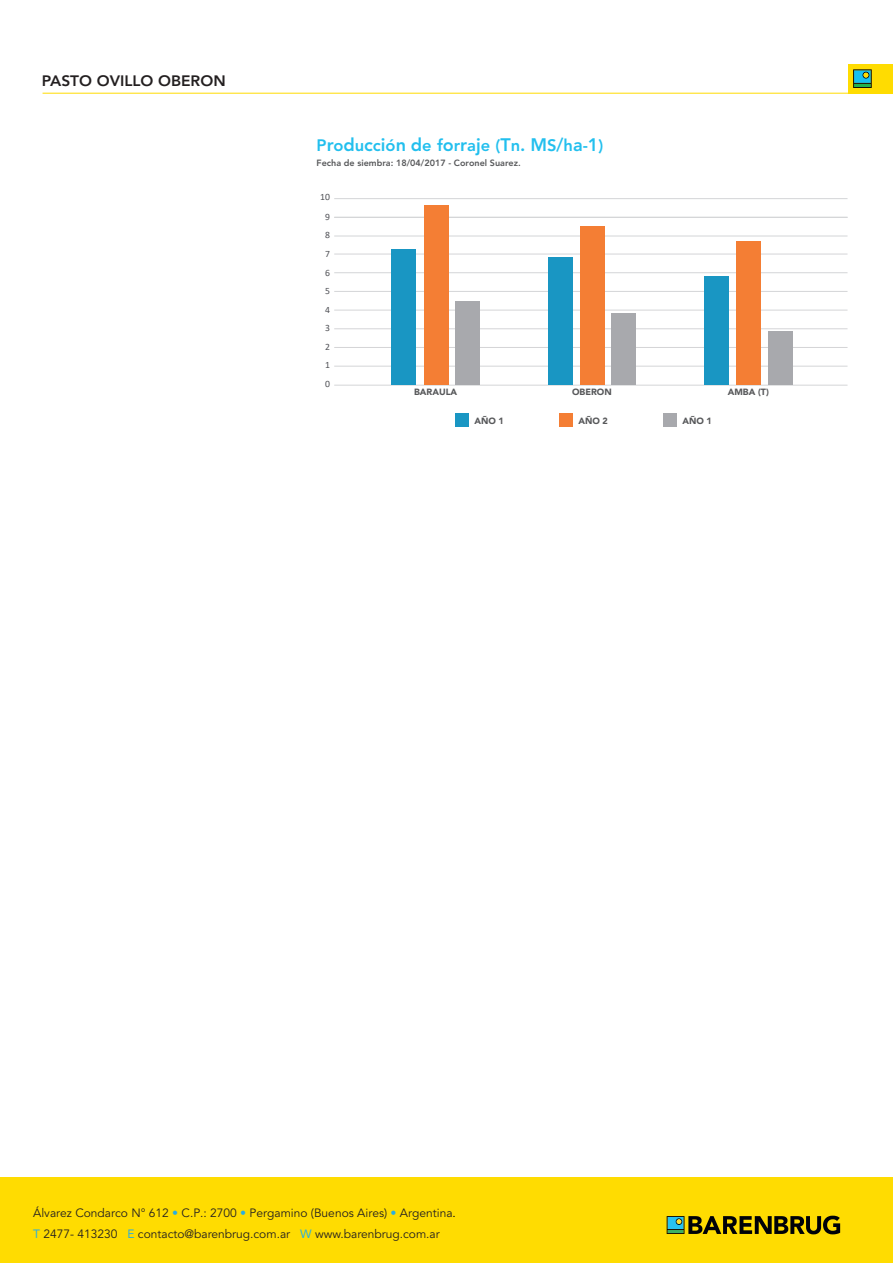
<style>
.page{position:relative;width:893px;height:1263px;background:#fff}
.page>*{position:absolute;margin:0;border:0;box-sizing:border-box;transform-origin:0 0}
.t1{font:800 16.5px "Avenir LT Std";color:#22bfee}
.t2{font:800 15px "Avenir LT Std";color:#231f20;scale:1.04 1}
.t3{font:12px/21.3px "Avenir LT Std";color:#231f20}
.t4{font:9.6px "Calibri";color:#525358}
.t5{font:800 9px "Avenir LT Std";color:#57585a}
.t6{font:900 9px "Avenir LT Std";color:#57585a}
.s1{font-size:18px}
.s2{color:#29aee1}
.s3{color:#000208}
</style>
<div class="page">
<div style="left:0;top:1178px;width:893px;height:85px;background:#ffdc01"></div>
<svg style="left:667px;top:1216px;width:173px;height:18px"></svg>
<div style="left:847px;top:64px;width:46px;height:30px;background:#ffdc01"></div>
<svg style="left:853px;top:69px;width:19px;height:19px"></svg>
<hr style="left:43px;top:93px;width:850px;height:1px;background:#ffdc01">
<hr style="left:334px;top:366px;width:513px;height:1px;background:#d4d5d7">
<hr style="left:334px;top:385px;width:513px;height:1px;background:#d4d5d7">
<hr style="left:334px;top:347px;width:513px;height:1px;background:#d4d5d7">
<hr style="left:334px;top:328px;width:513px;height:1px;background:#d4d5d7">
<hr style="left:334px;top:310px;width:513px;height:1px;background:#d4d5d7">
<hr style="left:334px;top:291px;width:513px;height:1px;background:#d4d5d7">
<hr style="left:334px;top:272px;width:513px;height:1px;background:#d4d5d7">
<hr style="left:334px;top:254px;width:513px;height:1px;background:#d4d5d7">
<hr style="left:334px;top:236px;width:513px;height:1px;background:#d4d5d7">
<hr style="left:334px;top:198px;width:513px;height:1px;background:#d4d5d7">
<hr style="left:334px;top:217px;width:513px;height:1px;background:#d4d5d7">
<div style="left:392px;top:249px;width:24px;height:135px;background:#1996c3"></div>
<div style="left:424px;top:205px;width:24px;height:179px;background:#f47e34"></div>
<div style="left:455px;top:301px;width:25px;height:83px;background:#a8a9ad"></div>
<div style="left:455px;top:414px;width:14px;height:13px;background:#1996c3"></div>
<div style="left:663px;top:414px;width:14px;height:13px;background:#a8a9ad"></div>
<div style="left:548px;top:257px;width:24px;height:127px;background:#1996c3"></div>
<div style="left:580px;top:226px;width:24px;height:158px;background:#f47e34"></div>
<div style="left:612px;top:313px;width:24px;height:71px;background:#a8a9ad"></div>
<div style="left:704px;top:275px;width:24px;height:109px;background:#1996c3"></div>
<div style="left:736px;top:241px;width:25px;height:143px;background:#f47e34"></div>
<div style="left:768px;top:331px;width:24px;height:53px;background:#a8a9ad"></div>
<div style="left:559px;top:414px;width:14px;height:13px;background:#f47e34"></div>
<p class="t2" style="left:42px;top:72px;width:178px">PASTO OVILLO OBERON</p>
<h1 class="t1" style="left:317px;top:135px;width:288px">P<span class="s1">r</span>o<span class="s1">d</span>u<span class="s1">c</span>c<span class="s1">i</span>ó<span class="s1">n d</span>e f<span class="s1">o</span>r<span class="s1">r</span>a<span class="s1">j</span>e (<span class="s1">T</span>n<span class="s1">. M</span>S<span class="s1">/</span>h<span class="s1">a</span>-<span class="s1">1</span>)</h1>
<p class="t5" style="left:317px;top:158px;width:206px">Fecha de siembra: 18/04/2017 - Coronel Suarez.</p>
<p class="t4" style="left:320px;top:190px;width:11px">10</p>
<p class="t4" style="left:325px;top:210px;width:6px">9</p>
<p class="t4" style="left:325px;top:228px;width:6px">8</p>
<p class="t4" style="left:325px;top:247px;width:6px">7</p>
<p class="t4" style="left:325px;top:266px;width:6px">6</p>
<p class="t4" style="left:325px;top:284px;width:6px">5</p>
<p class="t4" style="left:325px;top:303px;width:6px">4</p>
<p class="t4" style="left:325px;top:321px;width:6px">3</p>
<p class="t4" style="left:325px;top:340px;width:6px">2</p>
<p class="t4" style="left:325px;top:359px;width:6px">1</p>
<p class="t4" style="left:325px;top:377px;width:6px">0</p>
<p class="t6" style="left:414px;top:387px;width:45px">BARAULA</p>
<p class="t6" style="left:572px;top:387px;width:41px">OBERON</p>
<p class="t6" style="left:728px;top:387px;width:43px">AMBA (T)</p>
<p class="t6" style="left:578px;top:416px;width:31px">AÑO 2</p>
<p class="t6" style="left:474px;top:416px;width:31px">AÑO 1</p>
<p class="t6" style="left:682px;top:416px;width:31px">AÑO 1</p>
<p class="t3" style="left:33px;top:1202px;width:424px">Álvarez Condarco N° 612 <span class="s2">•</span> C.P.: 2700 <span class="s2">•</span> Pergamino (Buenos Aires) <span class="s2">•</span> Argentina<span class="s3">.<br></span><span class="s2">T</span> 2477- 413230 <span class="s2">E</span> contacto@barenbrug.com.ar <span class="s2">W</span> www.barenbrug.com.ar</p>
</div>
